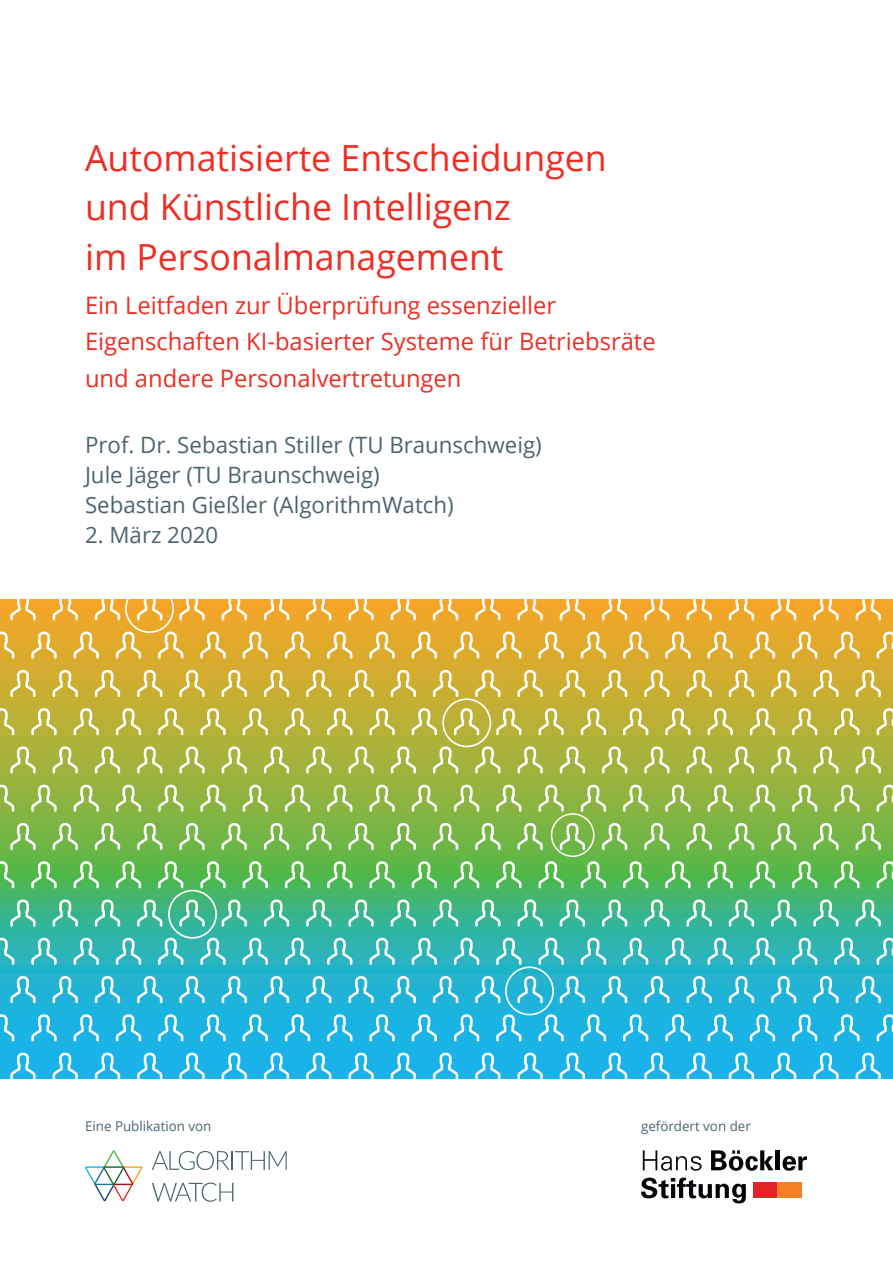
<style>
.page{position:relative;width:893px;height:1263px;background:#fff}
.page>*{position:absolute;margin:0;border:0;box-sizing:border-box;transform-origin:0 0}
.t1{font:36px/49.5px "Open Sans";color:#ee2e24}
.t2{font:24px/36px "Open Sans";color:#ee2e24}
.t3{font:22.5px/30px "Open Sans";color:#4d636e}
.t4{font:13.5px "Open Sans";color:#4d636e}
</style>
<div class="page">
<svg style="left:0;top:599px;width:893px;height:480px;background:#83b97e"></svg>
<svg style="left:152px;top:1182px;width:81px;height:20px"></svg>
<svg style="left:152px;top:1151px;width:135px;height:19px"></svg>
<svg style="left:85px;top:1150px;width:58px;height:51px"></svg>
<svg style="left:643px;top:1150px;width:58px;height:21px"></svg>
<svg style="left:711px;top:1150px;width:62px;height:21px"></svg>
<div style="left:775px;top:1150px;width:5px;height:20px;background:#040509"></div>
<svg style="left:782px;top:1156px;width:25px;height:15px"></svg>
<svg style="left:641px;top:1177px;width:105px;height:26px"></svg>
<div style="left:753px;top:1182px;width:24px;height:16px;background:#e02428"></div>
<div style="left:777px;top:1182px;width:25px;height:16px;background:#f57f23"></div>
<h1 class="t1" style="left:85px;top:132px;width:523px">Automatisierte Entscheidungen und Künstliche Intelligenz<br>im Personalmanagement</h1>
<p class="t2" style="left:85px;top:287px;width:572px">Ein Leitfaden zur Überprüfung essenzieller<br>Eigenschaften KI-basierter Systeme für Betriebsräte und andere Personalvertretungen</p>
<p class="t3" style="left:85px;top:429px;width:458px">Prof. Dr. Sebastian Stiller (TU Braunschweig)<br>Jule Jäger (TU Braunschweig)<br>Sebastian Gießler (AlgorithmWatch)</p>
<p class="t3" style="left:85px;top:519px;width:135px">2. März 2020</p>
<p class="t4" style="left:85px;top:1117px;width:128px">Eine Publikation von</p>
<p class="t4" style="left:641px;top:1117px;width:111px">gefördert von der</p>
</div>
